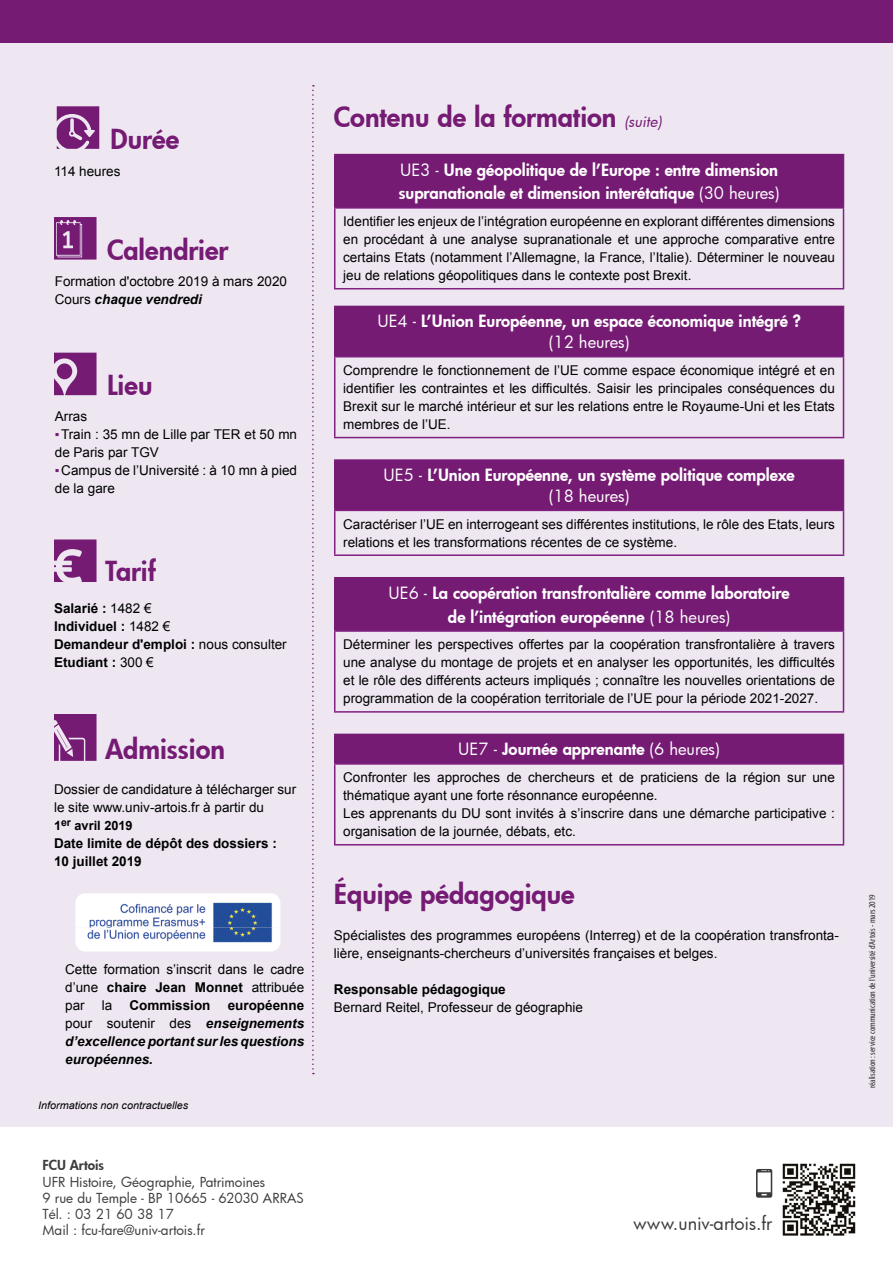
<style>
.page{position:relative;width:893px;height:1263px;background:#fff}
.page>*{position:absolute;margin:0;border:0;box-sizing:border-box;transform-origin:0 0}
.t1{font:800 27px "Futura";color:#751b74}
.t2{font:18px "Futura";color:#3c3c3b}
.t3{font:800 16.5px "Futura";color:#fff}
.t4{font:16.5px "Futura";letter-spacing:-.005em;color:#fff}
.t5{font:13.5px/18px "Arial";color:#000}
.t6{font:700 13.5px "Arial";color:#000}
.t7{font:13.5px "Futura";color:#3c3c3b}
.t8{font:italic 700 13.5px/18px "Arial";color:#000;text-align:justify}
.t9{font:800 13.5px "Futura";color:#3c3c3b}
.t10{font:700 12.75px "Arial";color:#000}
.t11{font:italic 10.5px "Arial";color:#000}
.t12{font:condensed 9px "Myriad Pro";color:#282827}
.s1{font-weight:400;font-style:normal}
.s2{color:#751b74}
.s3{font-weight:400}
.s4{font-weight:700}
.s5{font-style:normal}
.s6{font-weight:400;font-style:italic;font-size:15px}
</style>
<div class="page">
<div style="left:0;top:33px;width:893px;height:1093px;background:#eee7f2"></div>
<div style="left:0;top:0;width:893px;height:43px;background:#751b74"></div>
<svg style="left:312px;top:85px;width:2px;height:989px"></svg>
<div style="left:335px;top:155px;width:508px;height:53px;background:#751b74"></div>
<hr style="left:334px;top:207px;width:510px;height:2px;background:#7f2080">
<hr style="left:334px;top:209px;width:1px;height:79px;background:#7f2080">
<hr style="left:843px;top:209px;width:1px;height:79px;background:#7f2080">
<hr style="left:334px;top:288px;width:510px;height:1px;background:#7f2080">
<hr style="left:334px;top:154px;width:510px;height:1px;background:#751b74">
<hr style="left:334px;top:155px;width:1px;height:52px;background:#751b74">
<hr style="left:843px;top:155px;width:1px;height:52px;background:#7f2080">
<div style="left:335px;top:306px;width:508px;height:51px;background:#751b74"></div>
<hr style="left:334px;top:356px;width:510px;height:1px;background:#7f2080">
<hr style="left:334px;top:357px;width:1px;height:80px;background:#7f2080">
<hr style="left:843px;top:357px;width:1px;height:80px;background:#7f2080">
<hr style="left:334px;top:437px;width:510px;height:1px;background:#7f2080">
<hr style="left:334px;top:306px;width:510px;height:1px;background:#751b74">
<hr style="left:334px;top:307px;width:1px;height:49px;background:#751b74">
<hr style="left:843px;top:307px;width:1px;height:49px;background:#7f2080">
<div style="left:335px;top:460px;width:508px;height:50px;background:#751b74"></div>
<hr style="left:334px;top:510px;width:510px;height:1px;background:#7f2080">
<hr style="left:334px;top:511px;width:1px;height:43px;background:#7f2080">
<hr style="left:843px;top:511px;width:1px;height:43px;background:#7f2080">
<hr style="left:334px;top:554px;width:510px;height:2px;background:#7f2080">
<hr style="left:334px;top:459px;width:510px;height:2px;background:#751b74">
<hr style="left:334px;top:461px;width:1px;height:49px;background:#751b74">
<hr style="left:843px;top:461px;width:1px;height:49px;background:#7f2080">
<div style="left:335px;top:578px;width:508px;height:53px;background:#751b74"></div>
<hr style="left:334px;top:630px;width:510px;height:2px;background:#7f2080">
<hr style="left:334px;top:632px;width:1px;height:79px;background:#7f2080">
<hr style="left:843px;top:632px;width:1px;height:79px;background:#7f2080">
<hr style="left:334px;top:711px;width:510px;height:2px;background:#7f2080">
<hr style="left:334px;top:577px;width:510px;height:1px;background:#751b74">
<hr style="left:334px;top:578px;width:1px;height:52px;background:#751b74">
<hr style="left:843px;top:578px;width:1px;height:52px;background:#7f2080">
<div style="left:335px;top:734px;width:508px;height:30px;background:#751b74"></div>
<hr style="left:334px;top:763px;width:510px;height:2px;background:#7f2080">
<hr style="left:334px;top:765px;width:1px;height:79px;background:#7f2080">
<hr style="left:843px;top:765px;width:1px;height:79px;background:#7f2080">
<hr style="left:334px;top:844px;width:510px;height:1px;background:#7f2080">
<hr style="left:334px;top:734px;width:510px;height:1px;background:#751b74">
<svg style="left:334px;top:735px;width:1px;height:28px"></svg>
<svg style="left:843px;top:735px;width:1px;height:28px"></svg>
<svg style="left:57px;top:106px;width:42px;height:43px;background:#8e468e"></svg>
<svg style="left:54px;top:217px;width:43px;height:43px;background:#873986"></svg>
<svg style="left:54px;top:353px;width:43px;height:42px"></svg>
<svg style="left:54px;top:539px;width:43px;height:43px"></svg>
<img style="left:75px;top:893px;width:205px;height:58px">
<svg style="left:54px;top:714px;width:43px;height:47px;background:#883c88"></svg>
<img style="left:782px;top:1163px;width:74px;height:73px">
<svg style="left:756px;top:1169px;width:16px;height:29px"></svg>
<p class="t1" style="left:110px;top:121px;width:70px">Durée</p>
<p class="t5" style="left:54px;top:162px;width:68px">114 heures</p>
<p class="t1" style="left:107px;top:231px;width:123px">Calendrier</p>
<p class="t5" style="left:55px;top:273px;width:234px">Formation d'octobre 2019 à mars 2020</p>
<p class="t8" style="left:55px;top:291px;width:149px"><span class="s1">Cours</span> chaque vendredi</p>
<p class="t1" style="left:107px;top:367px;width:47px">Lieu</p>
<p class="t5" style="left:55px;top:407px;width:34px">Arras</p>
<p class="t5" style="left:55px;top:425px;width:244px"><span class="s2">▪</span>Train : 35 mn de Lille par TER et 50 mn de Paris par TGV</p>
<p class="t5" style="left:55px;top:461px;width:244px"><span class="s2">▪</span>Campus de l’Université : à 10 mn à pied de la gare</p>
<p class="t1" style="left:105px;top:553px;width:52px">Tarif</p>
<p class="t6" style="left:54px;top:599px;width:99px">Salarié : <span class="s3">1482 €</span></p>
<p class="t6" style="left:54px;top:617px;width:118px">Individuel : <span class="s3">1482 €</span></p>
<p class="t6" style="left:54px;top:635px;width:234px">Demandeur d'emploi : <span class="s3">nous consulter</span></p>
<p class="t6" style="left:54px;top:653px;width:101px">Etudiant : <span class="s3">300 €</span></p>
<p class="t1" style="left:105px;top:730px;width:122px">Admission</p>
<p class="t5" style="left:54px;top:780px;width:244px">Dossier de candidature à télécharger sur le site www.univ-artois.fr à partir du</p>
<p class="t10" style="left:54px;top:817px;width:80px">1<sup>er</sup> avril 2019</p>
<p class="t6" style="left:54px;top:834px;width:224px">Date limite de dépôt des dossiers :</p>
<p class="t6" style="left:54px;top:852px;width:89px">10 juillet 2019</p>
<p class="t5" style="left:65px;top:960px;width:241px;text-align:justify">Cette formation s’inscrit dans le cadre d’une <span class="s4">chaire Jean Monnet</span> attribuée par</p>
<p class="t8" style="left:65px;top:997px;width:241px;text-indent:163px"><span class="s5">européenne </span><span class="s1">pour soutenir des</span> enseignements d’excellence portant sur les questions européennes.</p>
<p class="t5" style="left:102px;top:996px;width:12px">la</p>
<p class="t6" style="left:130px;top:996px;width:83px">Commission</p>
<p class="t11" style="left:38px;top:1098px;width:152px">Informations non contractuelles</p>
<p class="t9" style="left:43px;top:1156px;width:63px">FCU Artois</p>
<p class="t7" style="left:43px;top:1172px;width:224px">UFR Histoire, Géographie, Patrimoines</p>
<p class="t7" style="left:43px;top:1189px;width:263px">9 rue du Temple - BP 10665 - 62030 ARRAS</p>
<p class="t7" style="left:43px;top:1205px;width:133px">Tél. : 03 21 60 38 17</p>
<p class="t7" style="left:43px;top:1221px;width:164px">Mail : fcu-fare@univ-artois.fr</p>
<p class="t1" style="left:334px;top:99px;width:329px">Contenu de la formation <span class="s6">(suite)</span></p>
<p class="t3" style="left:400px;top:158px;width:380px"><span class="s3">UE3 -</span> Une géopolitique de l’Europe : entre dimension</p>
<p class="t3" style="left:399px;top:182px;width:382px">supranationale et dimension interétatique <span class="s3">(30 heures)</span></p>
<p class="t5" style="left:343px;top:213px;width:493px;text-align:justify">Identifier les enjeux de l’intégration européenne en explorant différentes dimensions en procédant à une analyse supranationale et une approche comparative entre certains Etats (notamment l’Allemagne, la France, l’Italie). Déterminer le nouveau jeu de relations géopolitiques dans le contexte post Brexit.</p>
<p class="t3" style="left:377px;top:310px;width:425px"><span class="s3">UE4 -</span> L’Union Européenne, un espace économique intégré ?</p>
<p class="t4" style="left:549px;top:331px;width:82px">(12 heures)</p>
<p class="t5" style="left:343px;top:361px;width:493px;text-align:justify">Comprendre le fonctionnement de l’UE comme espace économique intégré et en identifier les contraintes et les difficultés. Saisir les principales conséquences du Brexit sur le marché intérieur et sur les relations entre le Royaume-Uni et les Etats membres de l’UE.</p>
<p class="t3" style="left:384px;top:464px;width:413px"><span class="s3">UE5 -</span> L’Union Européenne, un système politique complexe</p>
<p class="t4" style="left:549px;top:485px;width:82px">(18 heures)</p>
<p class="t5" style="left:343px;top:515px;width:493px">Caractériser l’UE en interrogeant ses différentes institutions, le rôle des Etats, leurs relations et les transformations récentes de ce système.</p>
<p class="t3" style="left:389px;top:581px;width:403px"><span class="s3">UE6 -</span> La coopération transfrontalière comme laboratoire</p>
<p class="t3" style="left:448px;top:605px;width:284px">de l’intégration européenne <span class="s3">(18 heures)</span></p>
<p class="t5" style="left:343px;top:636px;width:493px;text-align:justify">Déterminer les perspectives offertes par la coopération transfrontalière à travers une analyse du montage de projets et en analyser les opportunités, les difficultés et le rôle des différents acteurs impliqués ; connaître les nouvelles orientations de programmation de la coopération territoriale de l’UE pour la période 2021-2027.</p>
<p class="t3" style="left:458px;top:738px;width:263px"><span class="s3">UE7 -</span> Journée apprenante <span class="s3">(6 heures)</span></p>
<p class="t5" style="left:343px;top:769px;width:493px">Confronter les approches de chercheurs et de praticiens de la région sur une thématique ayant une forte résonnance européenne.</p>
<p class="t5" style="left:343px;top:805px;width:493px">Les apprenants du DU sont invités à s’inscrire dans une démarche participative : organisation de la journée, débats, etc.</p>
<p class="t1" style="left:334px;top:876px;width:242px">Équipe pédagogique</p>
<p class="t5" style="left:334px;top:927px;width:506px">Spécialistes des programmes européens (Interreg) et de la coopération transfronta&shy;lière, enseignants-chercheurs d’universités françaises et belges.</p>
<p class="t6" style="left:334px;top:981px;width:173px">Responsable pédagogique</p>
<p class="t5" style="left:334px;top:999px;width:251px">Bernard Reitel, Professeur de géographie</p>
<p class="t12" style="left:867px;top:1088px;width:195px;rotate:-90deg">réalisation : service communication de l’université d’Artois - mars 2019</p>
<p class="t2" style="left:633px;top:1211px;width:141px">www.univ-artois.fr</p>
</div>
